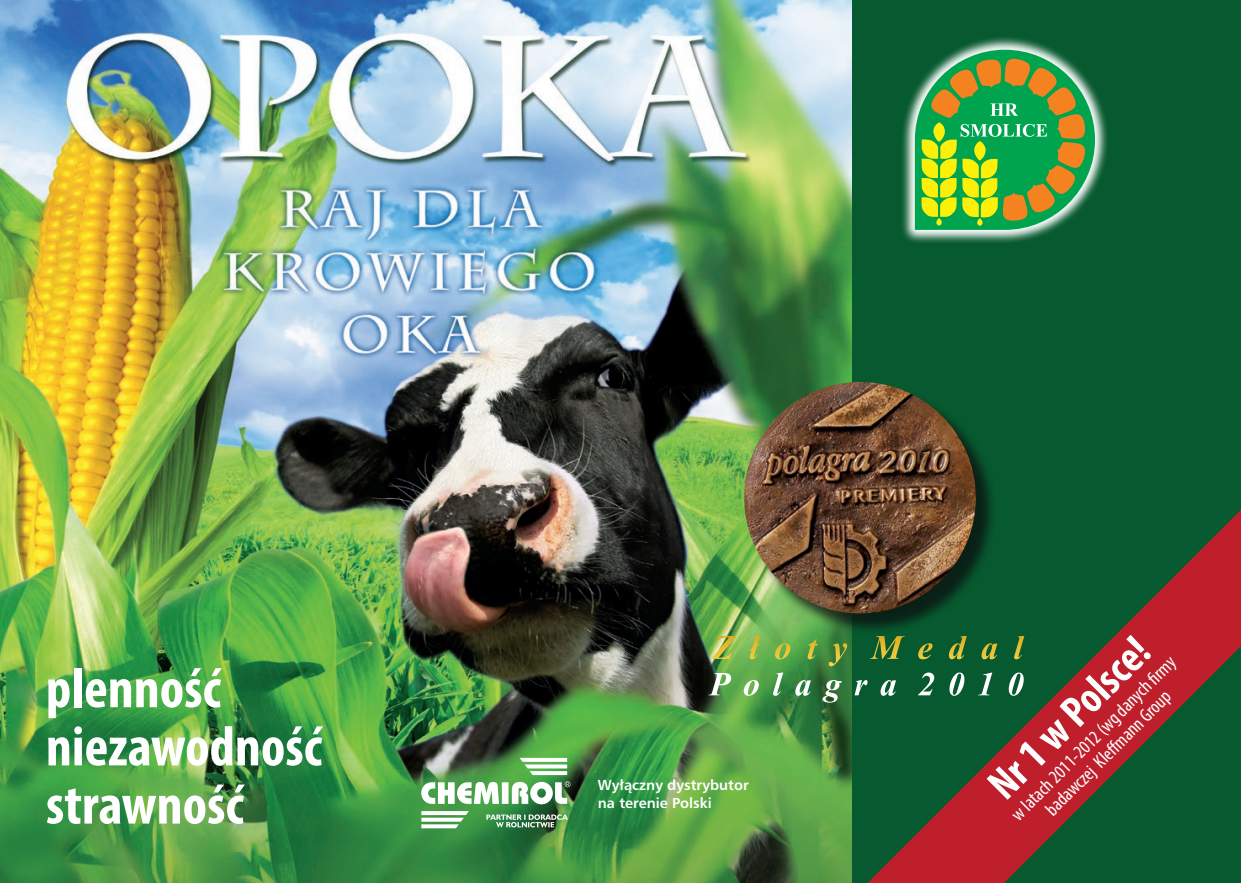
<style>
.page{position:relative;width:1241px;height:883px;background:#fff}
.page>*{position:absolute;margin:0;border:0;box-sizing:border-box;transform-origin:0 0}
.t1{font:700 condensed 56.7px/58.1px "Myriad Pro";color:#fff}
.t2{font:700 condensed 44.1px "Myriad Pro";color:#fff}
.t3{font:condensed 19.25px/20.8px "Myriad Pro";color:#fff;text-align:center}
.t4{font:700 13.83px/17.7px "Humnst 777 PL";color:#fff}
</style>
<div class="page">
<img style="left:0;top:0;width:852px;height:843px">
<div style="left:852px;top:0;width:388px;height:883px;background:#07592f"></div>
<div style="left:746px;top:385px;width:251px;height:250px;background:#0b0e10;opacity:.75"></div>
<img style="left:744px;top:382px;width:231px;height:231px;border-radius:116px">
<svg style="left:842px;top:489px;width:398px;height:394px"></svg>
<svg style="left:711px;top:636px;width:313px;height:23px"></svg>
<svg style="left:708px;top:672px;width:315px;height:31px"></svg>
<svg style="left:902px;top:37px;width:205px;height:205px"></svg>
<svg style="left:914px;top:50px;width:180px;height:180px;background:#62a648"></svg>
<svg style="left:519px;top:758px;width:48px;height:17px"></svg>
<svg style="left:421px;top:811px;width:48px;height:17px"></svg>
<svg style="left:421px;top:781px;width:149px;height:23px"></svg>
<svg style="left:486px;top:814px;width:81px;height:13px"></svg>
<svg style="left:0;top:0;width:1px;height:99px"></svg>
<svg style="left:0;top:843px;width:855px;height:40px;background:#418a3f"></svg>
<h1 class="t1" style="left:46px;top:658px;width:277px">plenność niezawodność strawność</h1>
<p class="t4" style="left:598px;top:776px;width:152px">Wyłączny dystrybutor na terenie Polski</p>
<h2 class="t2" style="left:975px;top:772px;width:210px;rotate:-45deg">Nr 1 w Polsce!</h2>
<p class="t3" style="left:1006px;top:810px;width:225px;rotate:-45deg">w latach 2011-2012 (wg danych firmy badawczej Kleffmann Group</p>
</div>
